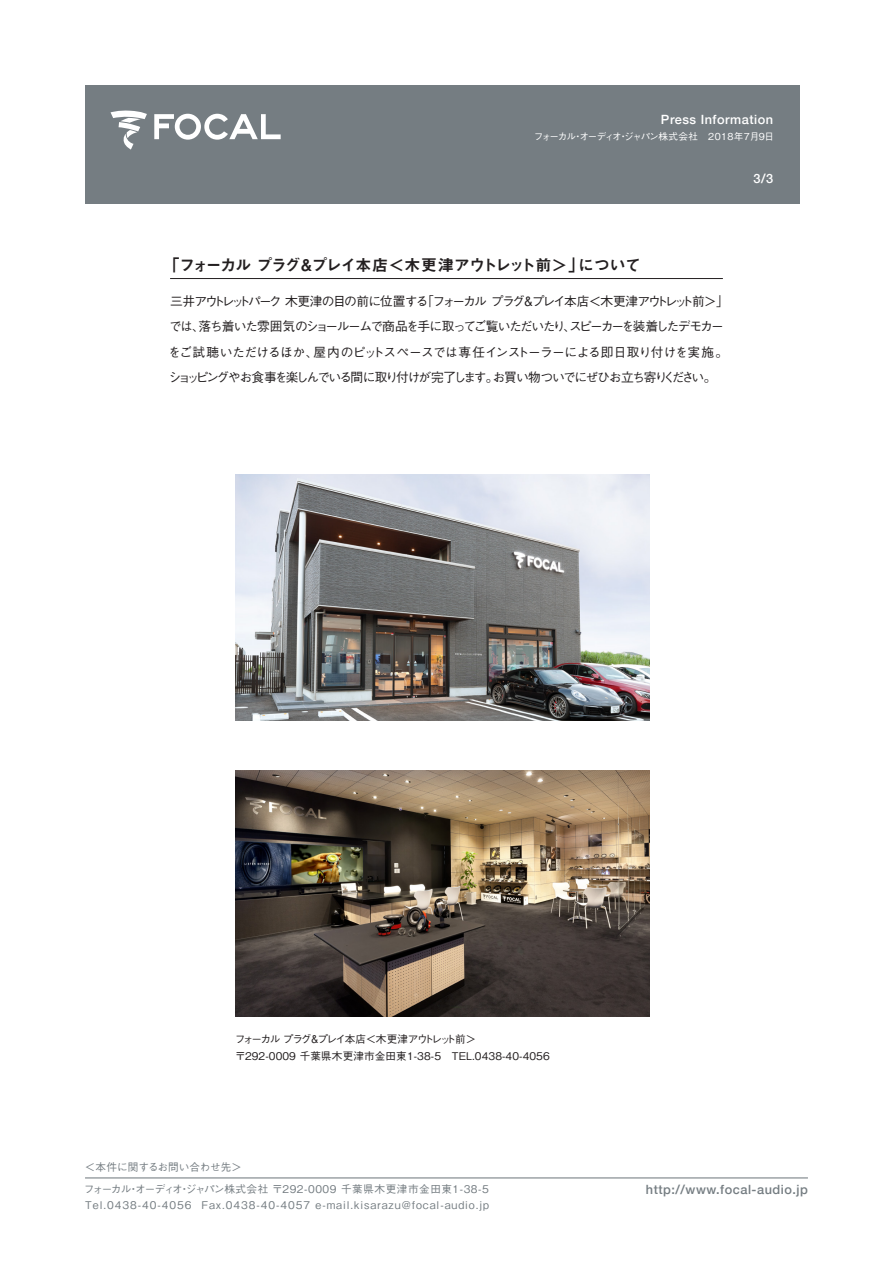
<style>
.page{position:relative;width:893px;height:1263px;background:#fff}
.page>*{position:absolute;margin:0;border:0;box-sizing:border-box;transform-origin:0 0}
.t1{font:15.9px "Midashi Go Pro MB31";letter-spacing:-.055em;color:#231f20}
.t2{font:15.9px "Midashi Go Pro MB31";letter-spacing:-.11em;color:#231f20}
.t3{font:500 12.75px/25.5px "Gothic BBB Pro";letter-spacing:-.11em;color:#231f20}
.t4{font:500 12.75px "Gothic BBB Pro";letter-spacing:-.045em;color:#231f20}
.t5{font:500 12.75px "Gothic BBB Pro";letter-spacing:-.14em;color:#231f20}
.t6{font:500 12.75px "Helvetica Neue";letter-spacing:.04em;color:#757d82}
.t7{font:500 12.75px "Helvetica Neue";letter-spacing:.04em;color:#fff}
.t8{font:500 12.75px "Gothic BBB Pro";letter-spacing:-.15em;color:#231f20}
.t9{font:500 12.75px "Gothic BBB Pro";letter-spacing:-.04em;color:#231f20}
.t10{font:500 12.75px "Gothic BBB Pro";letter-spacing:-.175em;color:#231f20}
.t11{font:500 10.65px "Gothic BBB Pro";letter-spacing:.09em;color:#757d82}
.t12{font:500 10.65px/17px "Gothic BBB Pro";letter-spacing:.01em;color:#231f20}
.t13{font:500 10.65px "Gothic BBB Pro";letter-spacing:.05em;color:#757d82}
.t14{font:500 10.65px "Gothic BBB Pro";letter-spacing:-.135em;color:#231f20}
.t15{font:500 10.65px "Gothic BBB Pro";letter-spacing:-.005em;color:#757d82}
.t16{font:500 9.6px "Gothic BBB Pro";letter-spacing:-.025em;color:#fff}
</style>
<div class="page">
<div style="left:85px;top:85px;width:715px;height:119px;background:#757d82"></div>
<hr style="left:85px;top:1177px;width:723px;height:1px;background:#757d82">
<hr style="left:170px;top:278px;width:553px;height:1px;background:#231f20">
<svg style="left:154px;top:114px;width:127px;height:26px"></svg>
<svg style="left:111px;top:110px;width:36px;height:40px"></svg>
<img style="left:236px;top:475px;width:413px;height:245px">
<img style="left:236px;top:770px;width:413px;height:246px">
<p class="t7" style="left:661px;top:109px;width:114px">Press Information</p>
<p class="t16" style="left:534px;top:129px;width:242px">フォーカルオーディオジャパン株式会社　2018年7月日9</p>
<p class="t16" style="left:573px;top:129px;width:11px">・</p>
<p class="t16" style="left:618px;top:129px;width:11px">・</p>
<p class="t2" style="left:164px;top:253px;width:152px">「フォーカルプラグ＆</p>
<p class="t1" style="left:312px;top:253px;width:274px">プレイ本店＜木更津アウトレット前＞」</p>
<p class="t1" style="left:578px;top:253px;width:64px">について</p>
<p class="t10" style="left:421px;top:291px;width:105px">「フォーカルプラグ</p>
<p class="t8" style="left:532px;top:291px;width:199px">プレイ本店＜木更津アウトレット前&lt;「</p>
<p class="t3" style="left:169px;top:287px;width:556px">三井アウトレットパーク木更津の目の前に位置する<br>では落ち着いた雰囲気のショールームで商品を手に取ってご覧いただいたりスピーカーを装着したデモカー</p>
<p class="t3" style="left:564px;top:312px;width:14px">、</p>
<p class="t3" style="left:522px;top:287px;width:14px">＆</p>
<p class="t3" style="left:192px;top:312px;width:14px">、</p>
<p class="t9" style="left:168px;top:342px;width:152px">をご試聴いただけるほか、</p>
<p class="t4" style="left:313px;top:342px;width:416px">屋内のピットスペースでは専任インストーラーによる即日取り付けを実施。</p>
<p class="t5" style="left:168px;top:367px;width:332px">ショッピングやお食事を楽しんでいる間に取り付けが完了します。</p>
<p class="t3" style="left:492px;top:363px;width:225px">お買い物ついでにぜひお立ち寄りください。</p>
<p class="t7" style="left:753px;top:168px;width:21px">3/3</p>
<p class="t12" style="left:235px;top:1029px;width:317px">フォーカルプラグ<br>〒292-0009 千葉県木更津市金田東1-38-5　TEL.0438-40-4056</p>
<p class="t14" style="left:317px;top:1030px;width:160px">プレイ本店＜木更津アウトレット前&lt;</p>
<p class="t12" style="left:309px;top:1029px;width:12px">＆</p>
<p class="t15" style="left:85px;top:1159px;width:158px">＜本件に関するお問い合わせ先&lt;</p>
<p class="t13" style="left:84px;top:1180px;width:406px">フォーカルオーディオジャパン株式会社〒292-0009 千葉県木更津市金田東1-38-5</p>
<p class="t13" style="left:128px;top:1180px;width:12px">・</p>
<p class="t13" style="left:179px;top:1180px;width:12px">・</p>
<p class="t11" style="left:85px;top:1196px;width:108px">Tel.0438-40-4056</p>
<p class="t11" style="left:201px;top:1196px;width:110px">Fax.0438-40-4057</p>
<p class="t11" style="left:315px;top:1196px;width:175px">e-mail.kisarazu@focal-audio.jp</p>
<p class="t6" style="left:646px;top:1179px;width:164px">http://www.focal-audio j p.</p>
</div>
